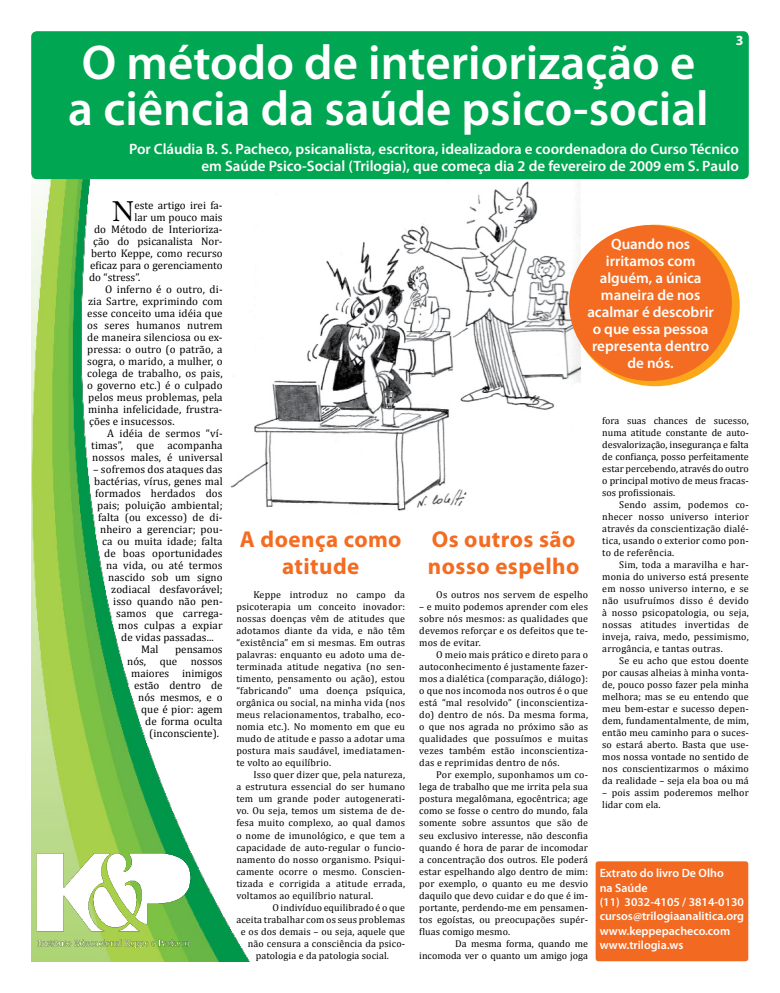
<style>
.page{position:relative;width:780px;height:993px;background:#fff}
.page>*{position:absolute;margin:0;border:0;box-sizing:border-box;transform-origin:0 0}
.t1{font:600 49px/46px "Myriad Pro";color:#fff}
.t2{font:27.9px "Adobe Caslon Pro";color:#000}
.t3{font:700 23px/27.6px "Myriad Pro";letter-spacing:.02em;color:#f36c21;text-align:center}
.t4{font:600 15px/17px "Myriad Pro";color:#fff;text-align:right}
.t5{font:700 14px "Myriad Pro";color:#fff}
.t6{font:600 12px/14.4px "Myriad Pro";color:#fff}
.t7{font:11px "Cambria";letter-spacing:.01em;color:#000}
.t8{font:10px/12px "Cambria";letter-spacing:.01em;color:#000;text-align:justify}
</style>
<div class="page">
<div style="left:571px;top:225px;width:168px;height:161px;background:#faa81a;border-radius:50%"></div>
<img style="left:305px;top:179px;width:275px;height:332px">
<img style="left:31px;top:177px;width:274px;height:784px">
<div style="left:31px;top:31px;width:717px;height:148px;background:#00a651;border-radius:6px"></div>
<img style="left:31px;top:848px;width:165px;height:102px">
<div style="left:595px;top:861px;width:153px;height:99px;background:#f26921;border-radius:3px"></div>
<div style="left:569px;top:225px;width:162px;height:156px;background:#f36c21;border-radius:50%"></div>
<h1 class="t1" style="left:68px;top:38px;width:642px">O método de interiorização e a ciência da saúde psico-social</h1>
<h3 class="t5" style="left:735px;top:31px;width:9px">3</h3>
<h3 class="t4" style="left:129px;top:140px;width:611px">Por Cláudia B. S. Pacheco, psicanalista, escritora, idealizadora e coordenadora do Curso Técnico em Saúde Psico-Social (Trilogia), que começa dia 2 de fevereiro de 2009 em S. Paulo</h3>
<h2 class="t2" style="left:112px;top:195px;width:24px">N</h2>
<p class="t7" style="left:134px;top:198px;width:90px">este artigo irei fa-</p>
<p class="t7" style="left:134px;top:210px;width:90px">lar um pouco mais</p>
<p class="t7" style="left:94px;top:222px;width:130px">do Método de Interioriza-</p>
<p class="t7" style="left:93px;top:234px;width:131px">ção do psicanalista Nor-</p>
<p class="t7" style="left:91px;top:246px;width:133px">berto Keppe, como recurso</p>
<p class="t7" style="left:90px;top:258px;width:134px">eficaz para o gerenciamento</p>
<p class="t7" style="left:89px;top:270px;width:53px">do “stress”.</p>
<p class="t7" style="left:105px;top:282px;width:119px">O inferno é o outro, di-</p>
<p class="t7" style="left:88px;top:294px;width:136px">zia Sartre, exprimindo com</p>
<p class="t7" style="left:87px;top:306px;width:137px">esse conceito uma idéia que</p>
<p class="t7" style="left:87px;top:318px;width:137px">os seres humanos nutrem</p>
<p class="t7" style="left:87px;top:330px;width:137px">de maneira silenciosa ou ex-</p>
<p class="t7" style="left:87px;top:342px;width:137px">pressa: o outro (o patrão, a</p>
<p class="t7" style="left:87px;top:354px;width:137px">sogra, o marido, a mulher, o</p>
<p class="t7" style="left:87px;top:366px;width:137px">colega de trabalho, os pais,</p>
<p class="t7" style="left:87px;top:378px;width:137px">o governo etc.) é o culpado</p>
<p class="t7" style="left:88px;top:390px;width:136px">pelos meus problemas, pela</p>
<p class="t7" style="left:88px;top:402px;width:136px">minha infelicidade, frustra-</p>
<p class="t7" style="left:89px;top:414px;width:87px">ções e insucessos.</p>
<p class="t7" style="left:107px;top:426px;width:117px">A idéia de sermos “ví-</p>
<p class="t7" style="left:91px;top:438px;width:133px">timas”, que acompanha</p>
<p class="t7" style="left:92px;top:450px;width:132px">nossos males, é universal</p>
<p class="t7" style="left:93px;top:462px;width:131px">– sofremos dos ataques das</p>
<p class="t7" style="left:94px;top:474px;width:130px">bactérias, vírus, genes mal</p>
<p class="t7" style="left:95px;top:486px;width:129px">formados herdados dos</p>
<p class="t7" style="left:97px;top:498px;width:127px">pais; poluição ambiental;</p>
<p class="t7" style="left:98px;top:510px;width:126px">falta (ou excesso) de di-</p>
<p class="t7" style="left:100px;top:522px;width:124px">nheiro a gerenciar; pou-</p>
<p class="t7" style="left:102px;top:534px;width:122px">ca ou muita idade; falta</p>
<p class="t7" style="left:104px;top:546px;width:120px">de boas oportunidades</p>
<p class="t7" style="left:106px;top:558px;width:118px">na vida, ou até termos</p>
<p class="t7" style="left:108px;top:570px;width:116px">nascido sob um signo</p>
<p class="t7" style="left:111px;top:582px;width:113px">zodiacal desfavorável;</p>
<p class="t7" style="left:113px;top:594px;width:111px">isso quando não pen-</p>
<p class="t7" style="left:116px;top:606px;width:108px">samos que carrega-</p>
<p class="t7" style="left:118px;top:618px;width:106px">mos culpas a expiar</p>
<p class="t7" style="left:121px;top:630px;width:94px">de vidas passadas...</p>
<p class="t7" style="left:141px;top:642px;width:19px">Mal</p>
<p class="t7" style="left:175px;top:642px;width:49px">pensamos</p>
<p class="t7" style="left:127px;top:654px;width:97px">nós, que nossos</p>
<p class="t7" style="left:131px;top:666px;width:93px">maiores inimigos</p>
<p class="t7" style="left:134px;top:678px;width:90px">estão dentro de</p>
<p class="t7" style="left:138px;top:690px;width:86px">nós mesmos, e o</p>
<p class="t7" style="left:141px;top:702px;width:83px">que é pior: agem</p>
<p class="t7" style="left:145px;top:714px;width:79px">de forma oculta</p>
<p class="t7" style="left:149px;top:726px;width:71px">(inconsciente).</p>
<h3 class="t3" style="left:240px;top:524px;width:163px">A doença como atitude</h3>
<p class="t8" style="left:236px;top:588px;width:170px;text-indent:17px">Keppe introduz no campo da psicoterapia um conceito inovador: nossas doenças vêm de atitudes que adotamos diante da vida, e não têm “existência” em si mesmas. Em outras palavras: enquanto eu adoto uma de&shy;terminada atitude negativa (no sen&shy;timento, pensamento ou ação), estou “fabricando” uma doença psíquica, orgânica ou social, na minha vida (nos meus relacionamentos, trabalho, eco&shy;nomia etc.). No momento em que eu mudo de atitude e passo a adotar uma postura mais saudável, imediatamen&shy;te volto ao equilíbrio.</p>
<p class="t8" style="left:236px;top:768px;width:170px;text-indent:17px">Isso quer dizer que, pela natureza, a estrutura essencial do ser humano tem um grande poder autogenerati&shy;vo. Ou seja, temos um sistema de de&shy;fesa muito complexo, ao qual damos o nome de imunológico, e que tem a capacidade de auto-regular o funcio&shy;namento do nosso organismo. Psiqui&shy;camente ocorre o mesmo. Conscien&shy;tizada e corrigida a atitude errada, voltamos ao equilíbrio natural.</p>
<p class="t8" style="left:272px;top:900px;width:134px">O indivíduo equilibrado é o que</p>
<p class="t8" style="left:236px;top:912px;width:170px">aceita trabalhar com os seus problemas</p>
<p class="t8" style="left:241px;top:924px;width:166px">e os dos demais – ou seja, aquele que</p>
<p class="t8" style="left:248px;top:936px;width:159px">não censura a consciência da psico-</p>
<p class="t8" style="left:256px;top:948px;width:134px">patologia e da patologia social.</p>
<h3 class="t4" style="left:587px;top:235px;width:128px;text-align:center">Quando nos irritamos com alguém, a única maneira de nos acalmar é descobrir o que essa pessoa representa dentro de nós.</h3>
<h3 class="t3" style="left:428px;top:524px;width:153px;text-align:left">Os outros são nosso espelho</h3>
<p class="t8" style="left:436px;top:588px;width:153px">Os outros nos servem de espelho</p>
<p class="t8" style="left:419px;top:600px;width:170px">– e muito podemos aprender com eles sobre nós mesmos: as qualidades que devemos reforçar e os defeitos que te&shy;mos de evitar.</p>
<p class="t8" style="left:419px;top:648px;width:170px;text-indent:17px">O meio mais prático e direto para o autoconhecimento é justamente fazer&shy;mos a dialética (comparação, diálogo): o que nos incomoda nos outros é o que está “mal resolvido” (inconscientiza&shy;do) dentro de nós. Da mesma forma, o que nos agrada no próximo são as qualidades que possuímos e muitas vezes também estão inconscientiza&shy;das e reprimidas dentro de nós.</p>
<p class="t8" style="left:419px;top:768px;width:170px;text-indent:17px">Por exemplo, suponhamos um co&shy;lega de trabalho que me irrita pela sua postura megalômana, egocêntrica; age como se fosse o centro do mundo, fala somente sobre assuntos que são de seu exclusivo interesse, não desconfia quando é hora de parar de incomodar a concentração dos outros. Ele poderá estar espelhando algo dentro de mim: por exemplo, o quanto eu me desvio daquilo que devo cuidar e do que é im&shy;portante, perdendo-me em pensamen&shy;tos egoístas, ou preocupações supér&shy;fluas comigo mesmo.</p>
<p class="t8" style="left:419px;top:936px;width:170px;text-align:right">Da mesma forma, quando me incomoda ver o quanto um amigo joga</p>
<p class="t8" style="left:602px;top:414px;width:148px">fora suas chances de sucesso, numa atitude constante de auto&shy;desvalorização, insegurança e falta de confiança, posso perfeitamente estar percebendo, através do outro o principal motivo de meus fracas&shy;sos profissionais.</p>
<p class="t8" style="left:602px;top:498px;width:148px;text-indent:17px">Sendo assim, podemos co&shy;nhecer nosso universo interior através da conscientização dialé&shy;tica, usando o exterior como pon&shy;to de referência.</p>
<p class="t8" style="left:602px;top:558px;width:148px;text-indent:17px">Sim, toda a maravilha e har&shy;monia do universo está presente em nosso universo interno, e se não usufruímos disso é devido à nosso psicopatologia, ou seja, nossas atitudes invertidas de inveja, raiva, medo, pessimismo, arrogância, e tantas outras.</p>
<p class="t8" style="left:602px;top:654px;width:148px;text-indent:17px">Se eu acho que estou doente por causas alheias à minha vonta&shy;de, pouco posso fazer pela minha melhora; mas se eu entendo que meu bem-estar e sucesso depen&shy;dem, fundamentalmente, de mim, então meu caminho para o suces&shy;so estará aberto. Basta que use&shy;mos nossa vontade no sentido de nos conscientizarmos o máximo da realidade – seja ela boa ou má</p>
<p class="t8" style="left:602px;top:786px;width:148px">– pois assim poderemos melhor lidar com ela.</p>
<p class="t6" style="left:599px;top:865px;width:146px">Extrato do livro De Olho<br>na Saúde<br>(11) 3032-4105 / 3814-0130 cursos@trilogiaanalitica.org www.keppepacheco.com www.trilogia.ws</p>
</div>
